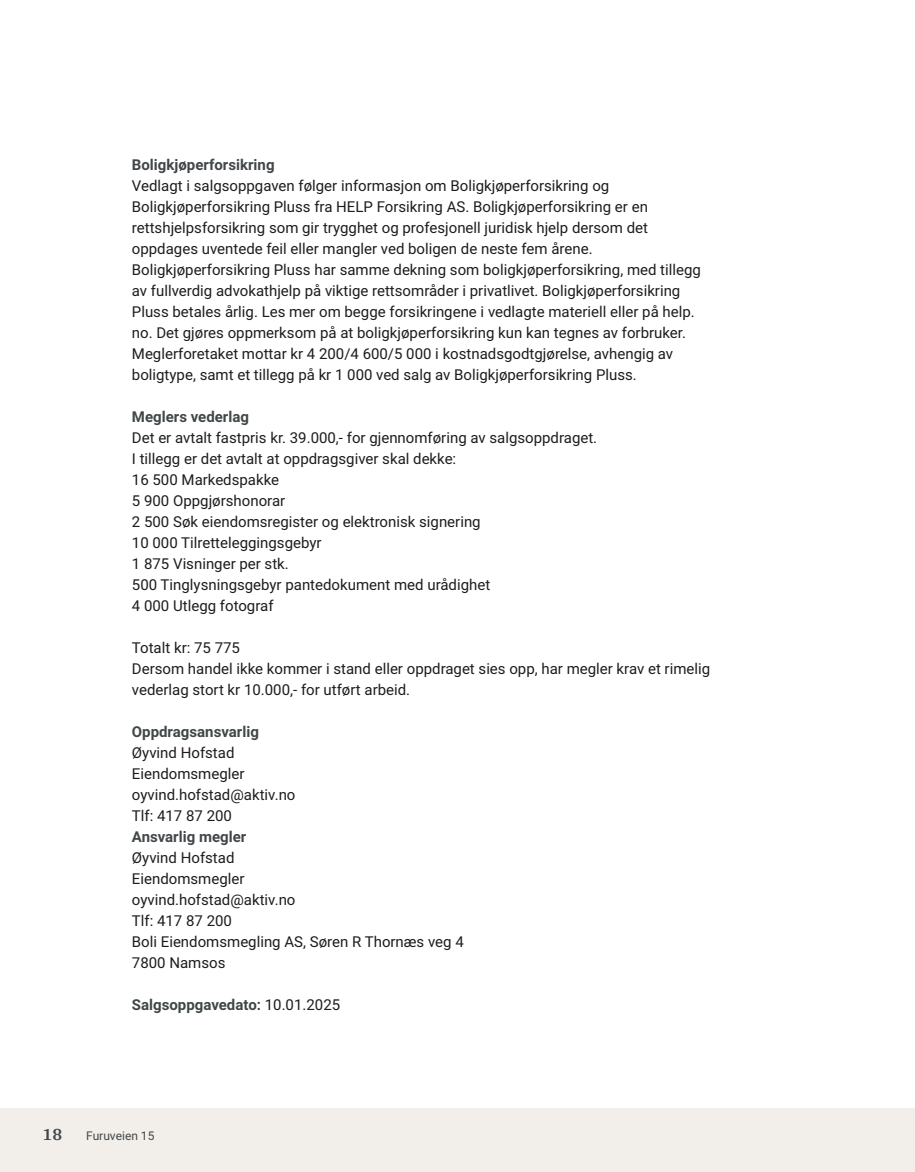
<style>
.page{position:relative;width:915px;height:1172px;background:#fff}
.page>*{position:absolute;margin:0;border:0;box-sizing:border-box;transform-origin:0 0}
.t1{font:700 18px "Arya";color:#414749}
.t2{font:15px/21px "Roboto Vitec";color:#1d1d1b}
.t3{font:700 15px "Roboto Vitec";color:#414749}
.t4{font:12px "Roboto Vitec";color:#414749}
.s1{font-weight:400;color:#1d1d1b}
</style>
<div class="page">
<div style="left:0;top:1108px;width:914px;height:64px;background:#f2eeea"></div>
<p class="t3" style="left:132px;top:154px;width:144px">Boligkjøperforsikring</p>
<p class="t2" style="left:132px;top:174px;width:570px">Vedlagt i salgsoppgaven følger informasjon om Boligkjøperforsikring og Boligkjøperforsikring Pluss fra HELP Forsikring AS. Boligkjøperforsikring er en rettshjelpsforsikring som gir trygghet og profesjonell juridisk hjelp dersom det oppdages uventede feil eller mangler ved boligen de neste fem årene.<br>Boligkjøperforsikring Pluss har samme dekning som boligkjøperforsikring, med tillegg av fullverdig advokathjelp på viktige rettsområder i privatlivet. Boligkjøperforsikring Pluss betales årlig. Les mer om begge forsikringene i vedlagte materiell eller på help. no. Det gjøres oppmerksom på at boligkjøperforsikring kun kan tegnes av forbruker.<br>Meglerforetaket mottar kr 4 200/ 4 600/ 5 000 i kostnadsgodtgjørelse, avhengig av boligtype, samt et tillegg på kr 1 000 ved salg av Boligkjøperforsikring Pluss.</p>
<p class="t3" style="left:132px;top:406px;width:119px">Meglers vederlag</p>
<p class="t2" style="left:132px;top:426px;width:466px">Det er avtalt fastpris kr. 39.000,‑ for gjennomføring av salgsoppdraget.<br>I tillegg er det avtalt at oppdragsgiver skal dekke:<br>16 500 Markedspakke<br>5 900 Oppgjørshonorar<br>2 500 Søk eiendomsregister og elektronisk signering<br>10 000 Tilretteleggingsgebyr<br>1 875 Visninger per stk.<br>500 Tinglysningsgebyr pantedokument med urådighet<br>4 000 Utlegg fotograf</p>
<p class="t2" style="left:132px;top:636px;width:579px">Totalt kr: 75 775<br>Dersom handel ikke kommer i stand eller oppdraget sies opp, har megler krav et rimelig vederlag stort kr 10.000,‑ for utført arbeid.</p>
<p class="t3" style="left:132px;top:721px;width:128px">Oppdragsansvarlig</p>
<p class="t2" style="left:132px;top:741px;width:165px">Øyvind Hofstad<br>Eiendomsmegler oyvind.hofstad@aktiv.no<br>Tlf: 417 87 200</p>
<p class="t3" style="left:132px;top:826px;width:116px">Ansvarlig megler</p>
<p class="t2" style="left:132px;top:846px;width:333px">Øyvind Hofstad<br>Eiendomsmegler<br>oyvind.hofstad@aktiv.no<br>Tlf: 417 87 200<br>Boli Eiendomsmegling AS, Søren R Thornæs veg 4<br>7800 Namsos</p>
<p class="t3" style="left:132px;top:994px;width:210px">Salgsoppgavedato: <span class="s1">10.01.2025</span></p>
<p class="t1" style="left:43px;top:1123px;width:21px">18</p>
<p class="t4" style="left:86px;top:1127px;width:70px">Furuveien 15</p>
</div>
